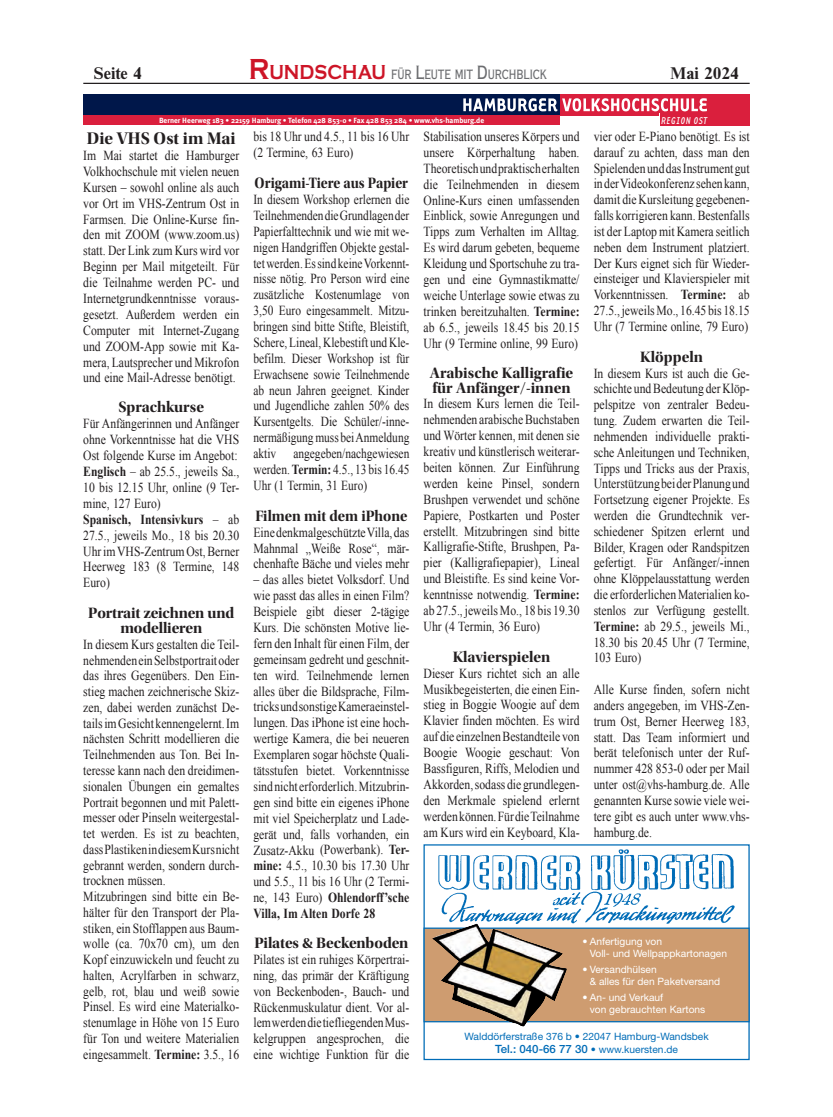
<style>
.page{position:relative;width:833px;height:1117px;background:#fff}
.page>*{position:absolute;margin:0;border:0;box-sizing:border-box;transform-origin:0 0}
.t1{font:17.5px "Utopia Std Bold Disp";color:#231f20}
.t2{font:700 17.5px "Nimbus Rom D";color:#231f20}
.t3{font:15.62px/15px "Utopia Std Bold Disp";color:#231f20;text-align:center}
.t4{font:15.62px "Utopia Std Bold Disp";color:#231f20;scale:.9 1}
.t5{font:15.62px "Utopia Std Bold Disp";color:#231f20;scale:.95 1}
.t6{font:500 14px "Copperplate Con";color:#6c6d70;scale:.85 1}
.t7{font:13.75px/15.9px "Times New Roman";color:#231f20;text-align:justify;scale:.85 1}
.t8{font:13.75px/15.9px "Times New Roman";color:#231f20;text-align:justify;scale:.83 1}
.t9{font:10.25px "Base Twelve Sans I";letter-spacing:.01em;color:#fff}
.t10{font:10.12px/12.1px "Helvetica Neue";color:#fff}
.t11{font:10.12px/13.1px "Helvetica Neue";color:#006cb7;text-align:center}
.t12{font:700 7.5px "Meta Plus";color:#fff}
.s1{font-family:"Copperplate";font-weight:700;font-size:30px;color:#cd1527}
.s2{font-family:"Copperplate";font-weight:700;font-size:21px;color:#cd1527}
.s3{font-size:20px}
.s4{font-weight:700}
.s5{font-family:"Zurich BT";font-weight:300}
.s6{font-weight:500;font-size:11.38px}
</style>
<div class="page">
<hr style="left:83px;top:83px;width:666px;height:1px;background:#231f20">
<div style="left:659px;top:109px;width:90px;height:16px;background:#da1f3d"></div>
<div style="left:83px;top:94px;width:477px;height:21px;background:#00174a"></div>
<div style="left:560px;top:94px;width:189px;height:21px;background:#da1f3d"></div>
<svg style="left:463px;top:98px;width:244px;height:27px"></svg>
<div style="left:83px;top:115px;width:477px;height:10px;background:#da1f3d"></div>
<div style="left:424px;top:927px;width:325px;height:94px;background:#ce9c70"></div>
<div style="left:423px;top:927px;width:326px;height:95px;border:1px solid #006cb7"></div>
<img style="left:438px;top:849px;width:297px;height:75px">
<img style="left:432px;top:923px;width:135px;height:103px">
<p class="t2" style="left:94px;top:61px;width:49px">Seite 4</p>
<p class="t6" style="left:249px;top:67px;width:352px"><span class="s1">R</span><span class="s2">UNDSCHAU</span> FÜR <span class="s3">L</span>EUTE MIT <span class="s3">D</span>URCHBLICK</p>
<p class="t2" style="left:670px;top:61px;width:70px">Mai 2024</p>
<p class="t12" style="left:159px;top:116px;width:327px">Berner Heerweg 183 • 22159 Hamburg • Telefon 428 853-0 • Fax 428 853 284 • www.vhs-hamburg.de</p>
<p class="t9" style="left:661px;top:115px;width:48px">REGION OST</p>
<p class="t7" style="left:253px;top:128px;width:185px">bis 18 Uhr und 4.5., 11 bis 16 Uhr (2 Termine, 63 Euro)</p>
<p class="t4" style="left:255px;top:174px;width:172px">Origami-Tiere aus Papier</p>
<p class="t8" style="left:253px;top:191px;width:189px">In diesem Workshop erlernen die Teilnehmenden die Grundlagen der Papierfalttechnik und wie mit we&shy;nigen Handgriffen Objekte gestal&shy;tet werden. Es sind keine Vorkennt&shy;nisse nötig. Pro Person wird eine zusätzliche Kostenumlage von 3,50 Euro eingesammelt. Mitzu&shy;bringen sind bitte Stifte, Bleistift, Schere, Lineal, Klebestift und Kle&shy;befilm. Dieser Workshop ist für Erwachsene sowie Teilnehmende ab neun Jahren geeignet. Kinder und Jugendliche zahlen 50% des Kursentgelts. Die Schüler/-inne&shy;nermäßigung muss bei Anmeldung aktiv angegeben/nachgewiesen werden. <span class="s4">Termin:</span> 4.5., 13 bis 16.45<br>Uhr (1 Termin, 31 Euro)</p>
<p class="t5" style="left:255px;top:507px;width:161px">Filmen mit dem iPhone</p>
<p class="t7" style="left:253px;top:524px;width:185px">Eine denkmalgeschützte Villa, das Mahnmal „Weiße Rose“, mär&shy;chenhafte Bäche und vieles mehr</p>
<p class="t7" style="left:253px;top:571px;width:185px">– das alles bietet Volksdorf. Und wie passt das alles in einen Film?<br>Beispiele gibt dieser 2-tägige Kurs. Die schönsten Motive lie&shy;fern den Inhalt für einen Film, der gemeinsam gedreht und geschnit&shy;ten wird. Teilnehmende lernen alles über die Bildsprache, Film&shy;tricks und sonstige Kameraeinstel&shy;lungen. Das iPhone ist eine hoch&shy;wertige Kamera, die bei neueren Exemplaren sogar höchste Quali&shy;tätsstufen bietet. Vorkenntnisse sind nicht erforderlich. Mitzubrin&shy;gen sind bitte ein eigenes iPhone mit viel Speicherplatz und Lade&shy;gerät und, falls vorhanden, ein Zusatz-Akku (Powerbank). <span class="s4">Ter&shy;mine:</span> 4.5., 10.30 bis 17.30 Uhr und 5.5., 11 bis 16 Uhr (2 Termi&shy;ne, 143 Euro) <span class="s4">Ohlendorff’sche Villa, Im Alten Dorfe 28</span></p>
<p class="t3" style="left:254px;top:935px;width:155px">Pilates &amp; Beckenboden</p>
<p class="t7" style="left:253px;top:950px;width:185px">Pilates ist ein ruhiges Körpertrai&shy;ning, das primär der Kräftigung von Beckenboden-, Bauch- und Rückenmuskulatur dient. Vor al&shy;lem werden die tiefliegenden Mus&shy;kelgruppen angesprochen, die eine wichtige Funktion für die</p>
<p class="t7" style="left:594px;top:128px;width:185px">vier oder E-Piano benötigt. Es ist darauf zu achten, dass man den Spielenden und das Instrument gut in der Videokonferenz sehen kann, damit die Kursleitung gegebenen&shy;falls korrigieren kann. Bestenfalls ist der Laptop mit Kamera seitlich neben dem Instrument platziert.<br>Der Kurs eignet sich für Wieder&shy;einsteiger und Klavierspieler mit Vorkenntnissen. <span class="s4">Termine:</span> ab 27.5., jeweils Mo., 16.45 bis 18.15<br>Uhr (7 Termine online, 79 Euro)</p>
<p class="t3" style="left:640px;top:349px;width:64px">Klöppeln</p>
<p class="t7" style="left:594px;top:365px;width:185px">In diesem Kurs ist auch die Ge&shy;schichte und Bedeutung der Klöp&shy;pelspitze von zentraler Bedeu&shy;tung. Zudem erwarten die Teil&shy;nehmenden individuelle prakti&shy;sche Anleitungen und Techniken, Tipps und Tricks aus der Praxis, Unterstützung bei der Planung und Fortsetzung eigener Projekte. Es werden die Grundtechnik ver&shy;schiedener Spitzen erlernt und Bilder, Kragen oder Randspitzen gefertigt. Für Anfänger/-innen ohne Klöppelausstattung werden die erforderlichen Materialien ko&shy;stenlos zur Verfügung gestellt.<br><span class="s4">Termine:</span> ab 29.5., jeweils Mi., 18.30 bis 20.45 Uhr (7 Termine, 103 Euro)</p>
<p class="t7" style="left:594px;top:681px;width:185px">Alle Kurse finden, sofern nicht anders angegeben, im VHS-Zen&shy;trum Ost, Berner Heerweg 183, statt. Das Team informiert und berät telefonisch unter der Ruf&shy;nummer 428 853-0 oder per Mail unter ost@vhs-hamburg.de. Alle genannten Kurse sowie viele wei&shy;tere gibt es auch unter www.vhs&shy;hamburg.de.</p>
<p class="t7" style="left:423px;top:128px;width:185px">Stabilisation unseres Körpers und unsere Körperhaltung haben.<br>Theoretisch und praktisch erhalten die Teilnehmenden in diesem Online-Kurs einen umfassenden Einblick, sowie Anregungen und Tipps zum Verhalten im Alltag.<br>Es wird darum gebeten, bequeme Kleidung und Sportschuhe zu tra&shy;gen und eine Gymnastikmatte/ weiche Unterlage sowie etwas zu trinken bereitzuhalten. <span class="s4">Termine: </span>ab 6.5., jeweils 18.45 bis 20.15<br>Uhr (9 Termine online, 99 Euro)</p>
<p class="t3" style="left:430px;top:365px;width:145px;text-align:left">Arabische Kalligrafie für Anfänger/-innen</p>
<p class="t7" style="left:423px;top:395px;width:185px">In diesem Kurs lernen die Teil&shy;nehmenden arabische Buchstaben und Wörter kennen, mit denen sie kreativ und künstlerisch weiterar&shy;beiten können. Zur Einführung werden keine Pinsel, sondern Brushpen verwendet und schöne Papiere, Postkarten und Poster erstellt. Mitzubringen sind bitte Kalligrafie-Stifte, Brushpen, Pa&shy;pier (Kalligrafiepapier), Lineal und Bleistifte. Es sind keine Vor&shy;kenntnisse notwendig. <span class="s4">Termine: </span>ab 27.5., jeweils Mo., 18 bis 19.30<br>Uhr (4 Termin, 36 Euro)</p>
<p class="t3" style="left:453px;top:649px;width:99px">Klavierspielen</p>
<p class="t7" style="left:423px;top:664px;width:185px">Dieser Kurs richtet sich an alle Musikbegeisterten, die einen Ein&shy;stieg in Boggie Woogie auf dem Klavier finden möchten. Es wird auf die einzelnen Bestandteile von Boogie Woogie geschaut: Von Bassfiguren, Riffs, Melodien und Akkorden, sodass die grundlegen&shy;den Merkmale spielend erlernt werden können. Für die Teilnahme am Kurs wird ein Keyboard, Kla-</p>
<p class="t1" style="left:87px;top:129px;width:150px">Die VHS Ost im Mai</p>
<p class="t7" style="left:83px;top:147px;width:185px">Im Mai startet die Hamburger Volkhochschule mit vielen neuen Kursen – sowohl online als auch vor Ort im VHS-Zentrum Ost in Farmsen. Die Online-Kurse fin&shy;den mit ZOOM (www.zoom.us) statt. Der Link zum Kurs wird vor Beginn per Mail mitgeteilt. Für die Teilnahme werden PC- und Internetgrundkenntnisse voraus&shy;gesetzt. Außerdem werden ein Computer mit Internet-Zugang und ZOOM-App sowie mit Ka&shy;mera, Lautsprecher und Mikrofon und eine Mail-Adresse benötigt.</p>
<p class="t3" style="left:118px;top:400px;width:87px">Sprachkurse</p>
<p class="t7" style="left:83px;top:415px;width:185px;text-align:left">Für Anfängerinnen und Anfänger ohne Vorkenntnisse hat die VHS<br>Ost folgende Kurse im Angebot:<br><span class="s4">Englisch</span> <span class="s5">–</span> ab 25.5., jeweils Sa.,<br>10 bis 12.15 Uhr, online (9 Ter&shy;mine, 127 Euro)<br><span class="s4">Spanisch, Intensivkurs</span> <span class="s5">–</span> ab<br>27.5., jeweils Mo., 18 bis 20.30<br>Uhr im VHS-Zentrum Ost, Berner<br>Heerweg 183 (8 Termine, 148<br>Euro)</p>
<p class="t3" style="left:88px;top:605px;width:148px">Portrait zeichnen und modellieren</p>
<p class="t7" style="left:83px;top:636px;width:185px;text-align:left">In diesem Kurs gestalten die Teil&shy;nehmenden ein Selbstportrait oder das ihres Gegenübers. Den Ein&shy;stieg machen zeichnerische Skiz&shy;zen, dabei werden zunächst De&shy;tails im Gesicht kennengelernt. Im nächsten Schritt modellieren die<br>Teilnehmenden aus Ton. Bei In&shy;teresse kann nach den dreidimen&shy;sionalen Übungen ein gemaltes<br>Portrait begonnen und mit Palett&shy;messer oder Pinseln weitergestal&shy;tet werden. Es ist zu beachten, dass Plastiken in diesem Kurs nicht gebrannt werden, sondern durch&shy;trocknen müssen.<br>Mitzubringen sind bitte ein Be&shy;hälter für den Transport der Pla&shy;stiken, ein Stofflappen aus Baum&shy;wolle (ca. 70x70 cm), um den<br>Kopf einzuwickeln und feucht zu halten, Acrylfarben in schwarz, gelb, rot, blau und weiß sowie<br>Pinsel. Es wird eine Materialko&shy;stenumlage in Höhe von 15 Euro für Ton und weitere Materialien eingesammelt. <span class="s4">Termine:</span> 3.5., 16</p>
<p class="t10" style="left:590px;top:934px;width:139px;text-indent:-7px">• Anfertigung von<br>Voll- und Wellpappkartonagen</p>
<p class="t10" style="left:590px;top:962px;width:132px;text-indent:-7px">• Versandhülsen<br>&amp; alles für den Paketversand</p>
<p class="t10" style="left:590px;top:990px;width:117px;text-indent:-7px">• An- und Verkauf<br>von gebrauchten Kartons</p>
<p class="t11" style="left:464px;top:1029px;width:246px">Walddörferstraße 376 b • 22047 Hamburg-Wandsbek<br><span class="s6">Tel.: 040-66 77 30</span> • www.kuersten.de</p>
</div>
